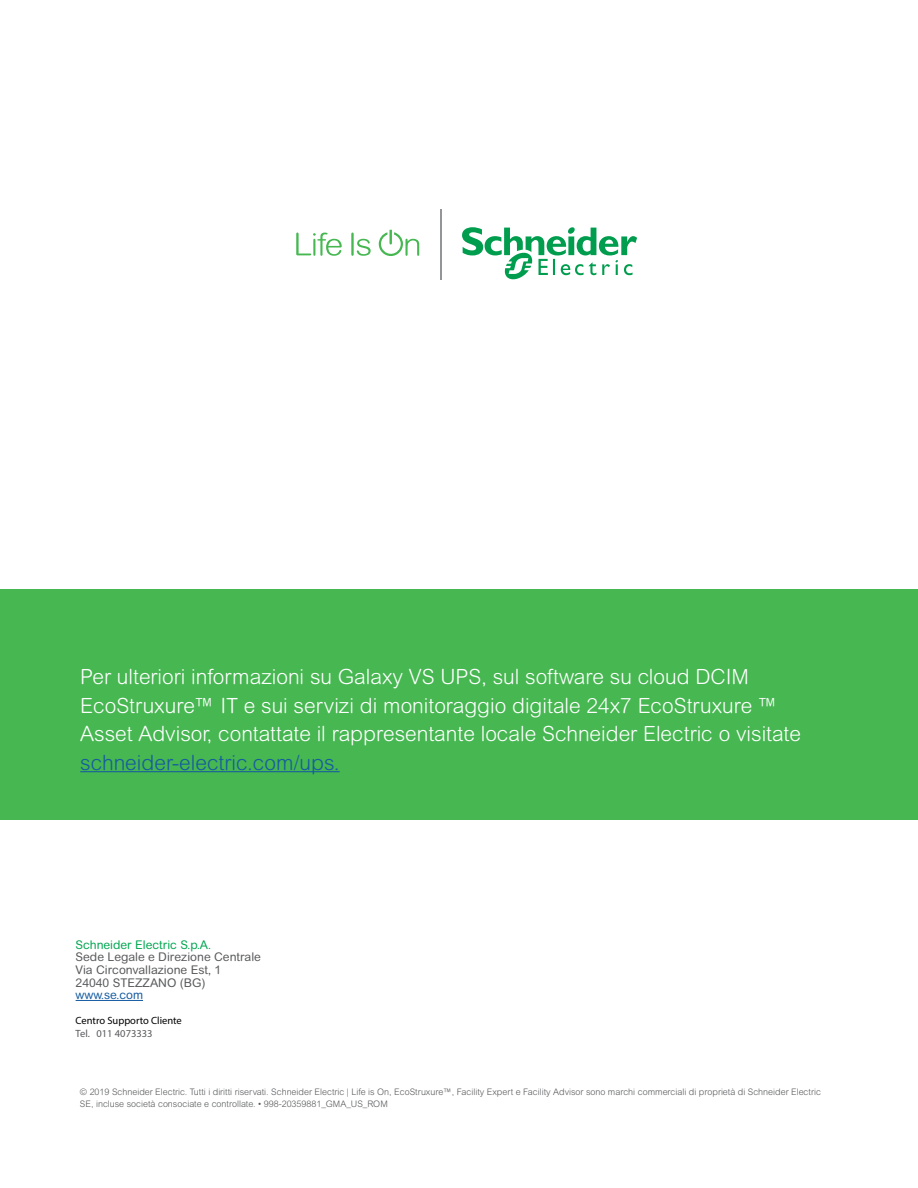
<style>
.page{position:relative;width:918px;height:1188px;background:#fff}
.page>*{position:absolute;margin:0;border:0;box-sizing:border-box;transform-origin:0 0}
.t1{font:300 21px/28.5px "Arial Rounded MT Std";color:#fff}
.t2{font:300 21px "Arial Rounded MT Std";color:#155ba0}
.t3{font:12px/12.6px "Arial Rounded MT Std";color:#58595b}
.t4{font:12px "Arial Rounded MT Std";color:#00a651}
.t5{font:12px "Arial Rounded MT Std";color:#155ba0}
.t6{font:10.5px "Myriad Pro";color:#000}
.t7{font:10.5px "Myriad Pro";color:#58595b}
.t8{font:300 9px/12px "Arial Rounded MT Std";color:#58595b}
</style>
<div class="page">
<hr style="left:76px;top:1000px;width:67px;height:1px;background:#155ba0">
<div style="left:0;top:590px;width:918px;height:230px;background:#46b751"></div>
<hr style="left:80px;top:771px;width:260px;height:1px;background:#155ba0">
<svg style="left:296px;top:233px;width:46px;height:23px"></svg>
<svg style="left:351px;top:233px;width:20px;height:23px"></svg>
<svg style="left:379px;top:230px;width:40px;height:26px"></svg>
<hr style="left:440px;top:209px;width:1px;height:71px;background:#939598">
<svg style="left:462px;top:227px;width:175px;height:53px"></svg>
<h1 class="t1" style="left:80px;top:663px;width:722px">Per ulteriori informazioni su Galaxy VS UPS, sul software su cloud DCIM<br>EcoStruxure™ IT e sui servizi di monitoraggio digitale 24x7 EcoStruxure ™<br>Asset Advisor, contattate il rappresentante locale Schneider Electric o visitate</h1>
<h1 class="t2" style="left:80px;top:750px;width:261px">schneider-electric.com/ups.</h1>
<h2 class="t4" style="left:76px;top:938px;width:137px">Schneider Electric S.p.A.</h2>
<h2 class="t3" style="left:76px;top:951px;width:187px">Sede Legale e Direzione Centrale<br>Via Circonvallazione Est, 1<br>24040 STEZZANO (BG)</h2>
<h2 class="t5" style="left:76px;top:988px;width:69px">www.se.com</h2>
<p class="t6" style="left:76px;top:1014px;width:108px">Centro Supporto Cliente</p>
<p class="t7" style="left:76px;top:1027px;width:79px">Tel. 011 4073333</p>
<p class="t8" style="left:80px;top:1086px;width:743px">© 2019 Schneider Electric. Tutti i diritti riservati. Schneider Electric | Life is On, EcoStruxure™, Facility Expert e Facility Advisor sono marchi commerciali di proprietà di Schneider Electric<br>SE, incluse società consociate e controllate. • 998-20359881_GMA_US_ROM</p>
</div>
